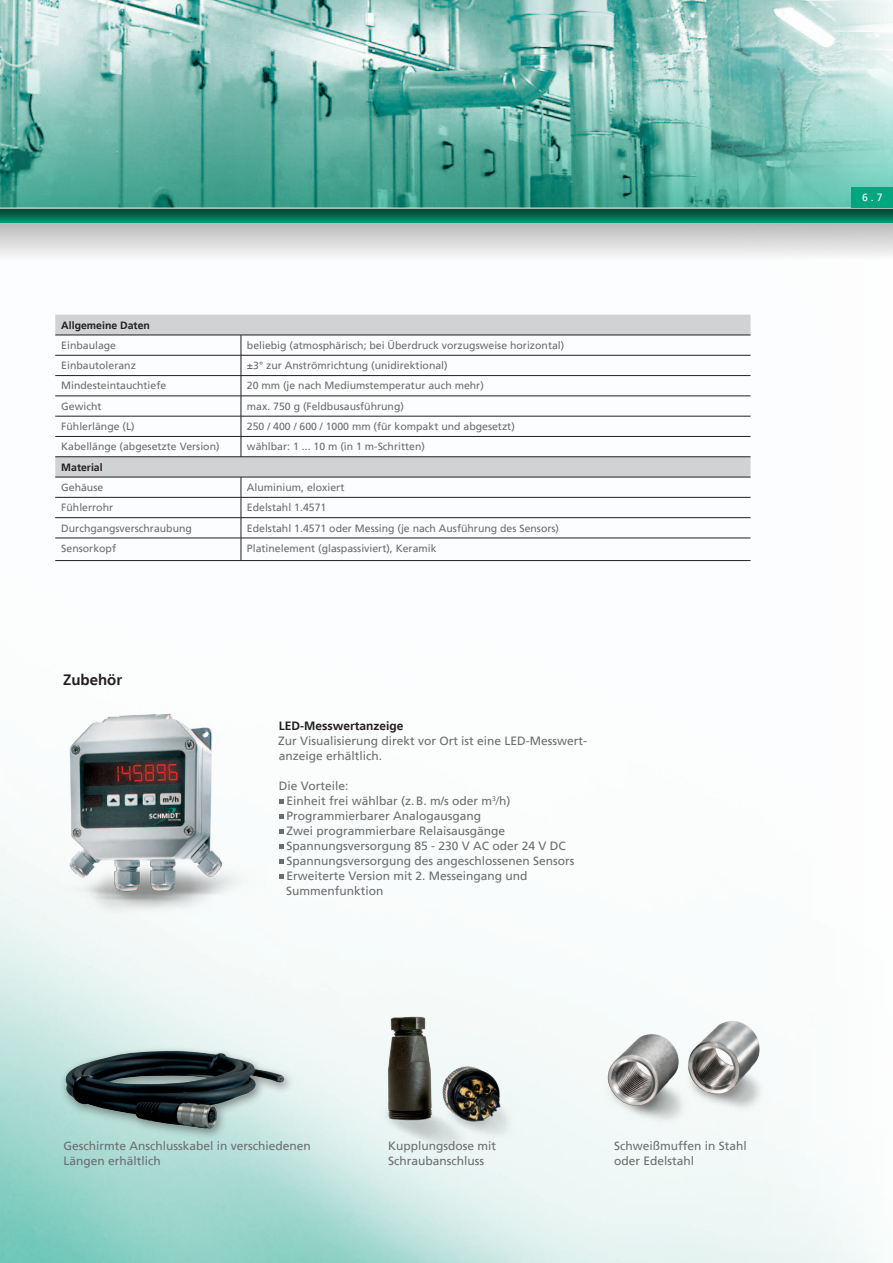
<style>
.page{position:relative;width:893px;height:1263px;background:#fff}
.page>*{position:absolute;margin:0;border:0;box-sizing:border-box;transform-origin:0 0}
.t1{font:700 15px "Frutiger LT";color:#231f20}
.t2{font:12px/15px "Frutiger LT";color:#6c6d70}
.t3{font:700 12px "Frutiger LT";color:#231f20}
.t4{font:10.5px "Frutiger LT";color:#6c6d70}
.t5{font:700 10.5px "Frutiger LT";color:#231f20}
.t6{font:10.5px "Frutiger LT";color:#fff}
.s1{font-weight:300}
</style>
<div class="page">
<img style="left:0;top:314px;width:871px;height:949px">
<div style="left:0;top:220px;width:893px;height:40px;background:linear-gradient(to bottom,#b4b3b4,#f7f9f9)"></div>
<img style="left:0;top:0;width:893px;height:59px">
<svg style="left:0;top:59px;width:893px;height:149px;background:#69b3a7"></svg>
<svg style="left:0;top:209px;width:893px;height:14px;background:#006c50"></svg>
<img style="left:43px;top:690px;width:223px;height:223px">
<img style="left:594px;top:1029px;width:104px;height:100px">
<img style="left:678px;top:1017px;width:100px;height:102px">
<img style="left:375px;top:1002px;width:149px;height:153px">
<div style="left:59px;top:1046px;width:236px;height:95px;background:#231f20;opacity:.5"></div>
<img style="left:63px;top:1036px;width:224px;height:98px">
<div style="left:852px;top:187px;width:41px;height:21px;background:#00a77e"></div>
<svg style="left:279px;top:800px;width:4px;height:4px"></svg>
<svg style="left:279px;top:815px;width:4px;height:4px"></svg>
<svg style="left:279px;top:830px;width:4px;height:4px"></svg>
<svg style="left:279px;top:845px;width:4px;height:4px"></svg>
<svg style="left:279px;top:860px;width:4px;height:4px"></svg>
<svg style="left:279px;top:875px;width:4px;height:4px"></svg>
<svg style="left:55px;top:315px;width:695px;height:162px"></svg>
<svg style="left:241px;top:336px;width:1px;height:120px"></svg>
<svg style="left:241px;top:478px;width:1px;height:82px"></svg>
<hr style="left:55px;top:335px;width:186px;height:1px;background:#231f20">
<hr style="left:241px;top:335px;width:509px;height:1px;background:#231f20">
<hr style="left:55px;top:355px;width:186px;height:1px;background:#231f20">
<hr style="left:241px;top:355px;width:509px;height:1px;background:#231f20">
<hr style="left:55px;top:375px;width:186px;height:1px;background:#231f20">
<hr style="left:241px;top:375px;width:509px;height:1px;background:#231f20">
<hr style="left:55px;top:396px;width:186px;height:1px;background:#231f20">
<hr style="left:241px;top:396px;width:509px;height:1px;background:#231f20">
<hr style="left:55px;top:416px;width:186px;height:1px;background:#231f20">
<hr style="left:241px;top:416px;width:509px;height:1px;background:#231f20">
<hr style="left:55px;top:436px;width:186px;height:1px;background:#231f20">
<hr style="left:241px;top:436px;width:509px;height:1px;background:#231f20">
<hr style="left:55px;top:456px;width:186px;height:1px;background:#231f20">
<hr style="left:241px;top:456px;width:509px;height:1px;background:#231f20">
<hr style="left:55px;top:477px;width:186px;height:1px;background:#231f20">
<hr style="left:241px;top:477px;width:509px;height:1px;background:#231f20">
<hr style="left:55px;top:560px;width:186px;height:1px;background:#231f20">
<hr style="left:241px;top:560px;width:509px;height:1px;background:#231f20">
<hr style="left:55px;top:497px;width:186px;height:1px;background:#231f20">
<hr style="left:241px;top:497px;width:509px;height:1px;background:#231f20">
<hr style="left:55px;top:517px;width:186px;height:1px;background:#231f20">
<hr style="left:241px;top:517px;width:509px;height:1px;background:#231f20">
<hr style="left:55px;top:538px;width:186px;height:1px;background:#231f20">
<hr style="left:241px;top:538px;width:509px;height:1px;background:#231f20">
<p class="t5" style="left:61px;top:319px;width:90px">Allgemeine Daten</p>
<p class="t4" style="left:61px;top:339px;width:56px">Einbaulage</p>
<p class="t4" style="left:247px;top:339px;width:319px">beliebig (atmosphärisch; bei Überdruck vorzugsweise horizontal)</p>
<p class="t4" style="left:61px;top:359px;width:76px">Einbautoleranz</p>
<p class="t4" style="left:247px;top:359px;width:202px">±3° zur Anströmrichtung (unidirektional)</p>
<p class="t4" style="left:61px;top:380px;width:107px">Mindesteintauchtiefe</p>
<p class="t4" style="left:247px;top:380px;width:238px">20 mm (je nach Mediumstemperatur auch mehr)</p>
<p class="t4" style="left:61px;top:400px;width:42px">Gewicht</p>
<p class="t4" style="left:247px;top:400px;width:158px">max. 750 g (Feldbusausführung)</p>
<p class="t4" style="left:61px;top:420px;width:75px">Fühlerlänge (L)</p>
<p class="t4" style="left:247px;top:420px;width:269px">250 / 400 / 600 / 1000 mm (für kompakt und abgesetzt)</p>
<p class="t4" style="left:61px;top:440px;width:160px">Kabellänge (abgesetzte Version)</p>
<p class="t4" style="left:247px;top:440px;width:179px">wählbar: 1 ... 10 m (in 1 m-Schritten)</p>
<p class="t5" style="left:61px;top:461px;width:43px">Material</p>
<p class="t4" style="left:61px;top:481px;width:44px">Gehäuse</p>
<p class="t4" style="left:247px;top:481px;width:99px">Aluminium, eloxiert</p>
<p class="t4" style="left:61px;top:501px;width:53px">Fühlerrohr</p>
<p class="t4" style="left:247px;top:501px;width:81px">Edelstahl 1.4571</p>
<p class="t4" style="left:61px;top:522px;width:132px">Durchgangsverschraubung</p>
<p class="t4" style="left:247px;top:522px;width:314px">Edelstahl 1.4571 oder Messing (je nach Ausführung des Sensors)</p>
<p class="t4" style="left:61px;top:542px;width:56px">Sensorkopf</p>
<p class="t4" style="left:247px;top:542px;width:191px">Platinelement (glaspassiviert), Keramik</p>
<h1 class="t1" style="left:63px;top:671px;width:61px">Zubehör</h1>
<p class="t3" style="left:279px;top:719px;width:126px">LED-Messwertanzeige</p>
<p class="t2" style="left:278px;top:734px;width:310px">Zur Visualisierung direkt vor Ort ist eine LED-Messwert&shy;anzeige erhältlich.</p>
<p class="t2" style="left:286px;top:779px;width:290px;text-indent:-7px">Die Vorteile:<br>Einheit frei wählbar (z.B. m/s oder m<sup>3</sup><span class="s1">/</span>h)<br>Programmierbarer Analogausgang<br>Zwei programmierbare Relaisausgänge Spannungsversorgung 85 - 230 V AC oder 24 V DC Spannungsversorgung des angeschlossenen Sensors Erweiterte Version mit 2. Messeingang und Summenfunktion</p>
<p class="t2" style="left:63px;top:1139px;width:249px">Geschirmte Anschlusskabel in verschiedenen<br>Längen erhältlich</p>
<p class="t2" style="left:388px;top:1139px;width:110px">Kupplungsdose mit<br>Schraubanschluss</p>
<p class="t2" style="left:614px;top:1139px;width:134px">Schweißmuffen in Stahl oder Edelstahl</p>
<p class="t6" style="left:862px;top:191px;width:22px">6 . 7</p>
</div>
